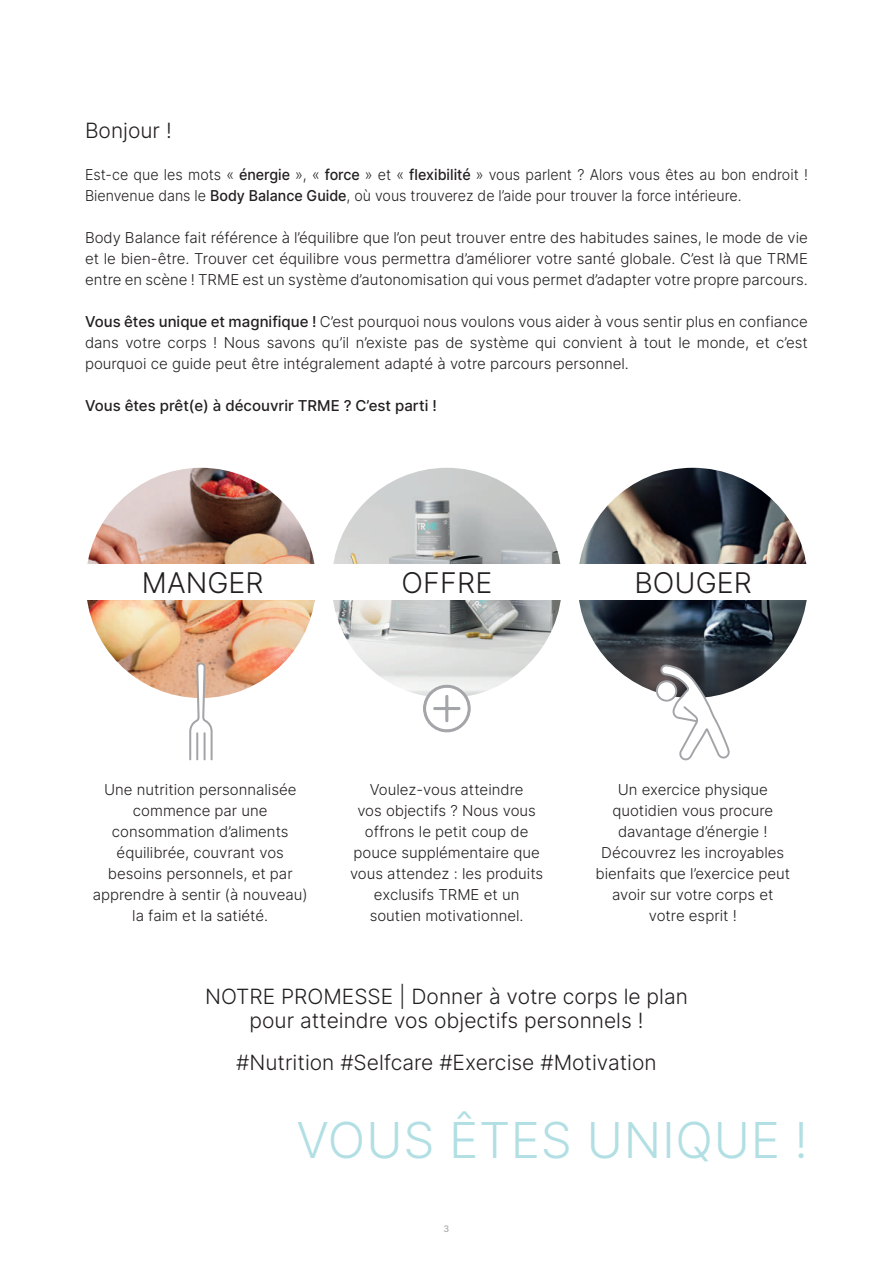
<style>
.page{position:relative;width:893px;height:1263px;background:#fff}
.page>*{position:absolute;margin:0;border:0;box-sizing:border-box;transform-origin:0 0}
.t1{font:300 49.5px "Inter";letter-spacing:.01em;color:#b1dfe3}
.t2{font:300 28.5px "Inter";color:#231f20}
.t3{font:300 21px/24px "Inter";color:#231f20;text-align:center}
.t4{font:300 15px/21px "Inter";color:#231f20;text-align:center}
.t5{font:300 15px/21px "Inter";color:#231f20;scale:.95 1}
.t6{font:500 15px "Inter";color:#231f20}
.t7{font:500 9px "Inter";color:#a8a9ad}
.s1{font-weight:500}
</style>
<div class="page">
<img style="left:86px;top:468px;width:230px;height:230px;border-radius:115px">
<img style="left:332px;top:468px;width:230px;height:230px;border-radius:115px">
<img style="left:578px;top:468px;width:230px;height:230px;border-radius:115px">
<div style="left:54px;top:564px;width:839px;height:36px;background:#fff"></div>
<svg style="left:189px;top:662px;width:24px;height:98px"></svg>
<hr style="left:204px;top:732px;width:2px;height:28px;background:#a3a4a8">
<hr style="left:196px;top:732px;width:2px;height:28px;background:#a3a4a8">
<svg style="left:423px;top:685px;width:47px;height:47px"></svg>
<svg style="left:656px;top:664px;width:74px;height:96px"></svg>
<h3 class="t3" style="left:85px;top:118px;width:88px">Bonjour !</h3>
<p class="t5" style="left:85px;top:164px;width:762px">Est-ce que les mots « <span class="s1">énergie</span> », « <span class="s1">force</span> » et « <span class="s1">flexibilité</span> » vous parlent ? Alors vous êtes au bon endroit !<br>Bienvenue dans le <span class="s1">Body Balance Guide</span>, où vous trouverez de l’aide pour trouver la force intérieure.</p>
<p class="t4" style="left:85px;top:227px;width:724px;text-align:justify">Body Balance fait référence à l’équilibre que l’on peut trouver entre des habitudes saines, le mode de vie et le bien-être. Trouver cet équilibre vous permettra d’améliorer votre santé globale. C’est là que TRME entre en scène ! TRME est un système d’autonomisation qui vous permet d’adapter votre propre parcours.</p>
<p class="t4" style="left:85px;top:311px;width:724px;text-align:justify"><span class="s1">Vous êtes unique et magnifique !</span> C’est pourquoi nous voulons vous aider à vous sentir plus en confiance dans votre corps ! Nous savons qu’il n’existe pas de système qui convient à tout le monde, et c’est pourquoi ce guide peut être intégralement adapté à votre parcours personnel.</p>
<p class="t6" style="left:85px;top:395px;width:353px">Vous êtes prêt(e) à découvrir TRME ? C’est parti !</p>
<h2 class="t2" style="left:142px;top:562px;width:123px">MANGER</h2>
<h2 class="t2" style="left:401px;top:562px;width:93px">OFFRE</h2>
<h2 class="t2" style="left:634px;top:562px;width:119px">BOUGER</h2>
<p class="t4" style="left:93px;top:778px;width:216px">Une nutrition personnalisée commence par une consommation d’aliments équilibrée, couvrant vos besoins personnels, et par apprendre à sentir (à nouveau) la faim et la satiété.</p>
<p class="t4" style="left:350px;top:778px;width:195px">Voulez-vous atteindre<br>vos objectifs ? Nous vous offrons le petit coup de pouce supplémentaire que vous attendez : les produits exclusifs TRME et un soutien motivationnel.</p>
<p class="t4" style="left:596px;top:778px;width:196px">Un exercice physique quotidien vous procure davantage d’énergie !<br>Découvrez les incroyables bienfaits que l’exercice peut avoir sur votre corps et votre esprit !</p>
<h3 class="t3" style="left:205px;top:984px;width:484px">NOTRE PROMESSE | Donner à votre corps le plan pour atteindre vos objectifs personnels !</h3>
<h3 class="t3" style="left:236px;top:1050px;width:422px">#Nutrition #Selfcare #Exercise #Motivation</h3>
<h1 class="t1" style="left:297px;top:1104px;width:513px">VOUS ÊTES UNIQUE !</h1>
<p class="t7" style="left:444px;top:1222px;width:7px">3</p>
</div>
